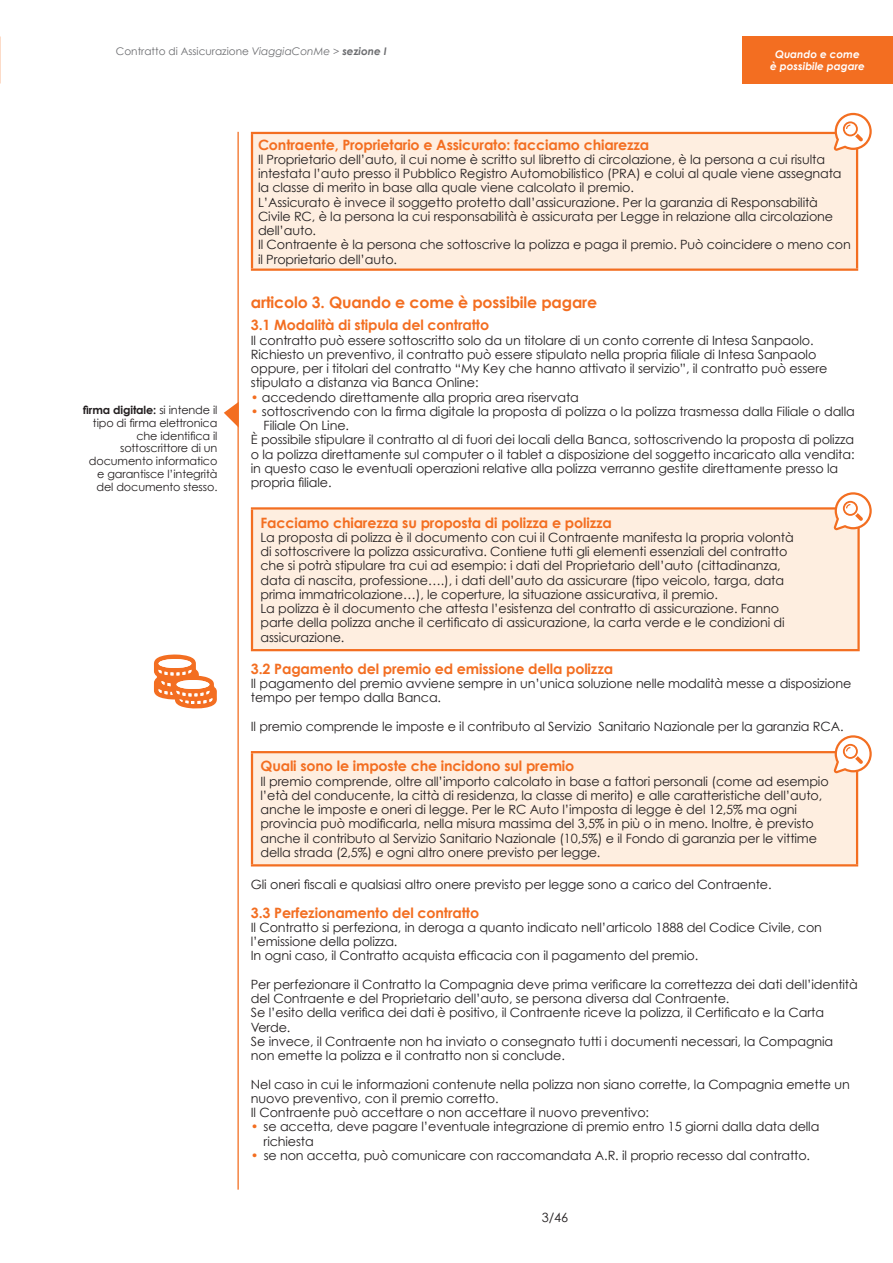
<style>
.page{position:relative;width:893px;height:1263px;background:#fff}
.page>*{position:absolute;margin:0;border:0;box-sizing:border-box;transform-origin:0 0}
.t1{font:700 15.75px "Century Gothic";letter-spacing:-.01em;color:#f36e21}
.t2{font:700 14.25px "Century Gothic";letter-spacing:-.01em;color:#f36e21}
.t3{font:12.75px/14.2px "Century Gothic";letter-spacing:-.01em;color:#231f20}
.t4{font:11.25px/12.8px "Century Gothic";letter-spacing:-.01em;color:#231f20;text-align:right}
.t5{font:10.5px "Century Gothic";color:#6c6d70}
.t6{font:italic 700 10.5px/12.6px "Century Gothic";color:#fff;text-align:center}
.s1{font-style:italic}
.s2{font-weight:700;font-style:italic}
.s3{font-weight:700}
.s4{color:#f36e21}
</style>
<div class="page">
<hr style="left:237px;top:132px;width:2px;height:1057px;background:#f36e21">
<div style="left:742px;top:36px;width:151px;height:48px;background:#f36e21"></div>
<div style="left:252px;top:133px;width:605px;height:137px;background:#feeee0"></div>
<hr style="left:251px;top:132px;width:607px;height:2px;background:#f36e21">
<hr style="left:251px;top:134px;width:2px;height:134px;background:#f36e21">
<hr style="left:856px;top:134px;width:2px;height:134px;background:#f36e21">
<hr style="left:251px;top:268px;width:607px;height:3px;background:#f36e21">
<div style="left:252px;top:508px;width:607px;height:142px;background:#feeee0"></div>
<hr style="left:251px;top:507px;width:609px;height:3px;background:#f36e21">
<hr style="left:251px;top:510px;width:2px;height:139px;background:#f36e21">
<hr style="left:857px;top:510px;width:3px;height:139px;background:#f36e21">
<hr style="left:251px;top:649px;width:609px;height:2px;background:#f36e21">
<div style="left:252px;top:752px;width:605px;height:113px;background:#feeee0"></div>
<hr style="left:251px;top:751px;width:607px;height:2px;background:#f36e21">
<hr style="left:251px;top:753px;width:2px;height:111px;background:#f36e21">
<hr style="left:856px;top:753px;width:2px;height:111px;background:#f36e21">
<hr style="left:251px;top:864px;width:607px;height:2px;background:#f36e21">
<svg style="left:224px;top:402px;width:15px;height:26px"></svg>
<svg style="left:834px;top:492px;width:38px;height:38px"></svg>
<svg style="left:834px;top:113px;width:38px;height:38px"></svg>
<svg style="left:834px;top:735px;width:38px;height:38px"></svg>
<svg style="left:154px;top:654px;width:63px;height:55px"></svg>
<p class="t5" style="left:116px;top:44px;width:272px">Contratto di Assicurazione <span class="s1">ViaggiaConMe &gt;</span> <span class="s2">sezione I</span></p>
<p class="t6" style="left:770px;top:47px;width:96px">Quando e come<br>è possibile pagare</p>
<p class="t4" style="left:83px;top:403px;width:136px"><span class="s3">firma digitale:</span> si intende il tipo di firma elettronica che identifica il sottoscrittore di un documento informatico e garantisce l’integrità del documento stesso.</p>
<p class="t2" style="left:258px;top:135px;width:393px">Contraente, Proprietario e Assicurato: facciamo chiarezza</p>
<p class="t3" style="left:258px;top:152px;width:594px">Il Proprietario dell’auto, il cui nome è scritto sul libretto di circolazione, è la persona a cui risulta intestata l’auto presso il Pubblico Registro Automobilistico (PRA) e colui al quale viene assegnata la classe di merito in base alla quale viene calcolato il premio.<br>L’Assicurato è invece il soggetto protetto dall’assicurazione. Per la garanzia di Responsabilità Civile RC, è la persona la cui responsabilità è assicurata per Legge in relazione alla circolazione dell’auto.<br>Il Contraente è la persona che sottoscrive la polizza e paga il premio. Può coincidere o meno con il Proprietario dell’auto.</p>
<p class="t1" style="left:251px;top:292px;width:348px">articolo 3. Quando e come è possibile pagare</p>
<p class="t2" style="left:251px;top:316px;width:240px">3.1 Modalità di stipula del contratto</p>
<p class="t3" style="left:251px;top:333px;width:578px">Il contratto può essere sottoscritto solo da un titolare di un conto corrente di Intesa Sanpaolo.<br>Richiesto un preventivo, il contratto può essere stipulato nella propria filiale di Intesa Sanpaolo oppure, per i titolari del contratto “My Key che hanno attivato il servizio”, il contratto può essere stipulato a distanza via Banca Online:</p>
<p class="t3" style="left:251px;top:390px;width:330px"><span class="s4">•</span> accedendo direttamente alla propria area riservata</p>
<p class="t3" style="left:251px;top:404px;width:605px"><span class="s4">•</span> sottoscrivendo con la firma digitale la proposta di polizza o la polizza trasmessa dalla Filiale o dalla</p>
<p class="t3" style="left:264px;top:418px;width:87px">Filiale On Line.</p>
<p class="t3" style="left:251px;top:432px;width:605px">È possibile stipulare il contratto al di fuori dei locali della Banca, sottoscrivendo la proposta di polizza</p>
<p class="t3" style="left:251px;top:447px;width:605px">o la polizza direttamente sul computer o il tablet a disposizione del soggetto incaricato alla vendita:</p>
<p class="t3" style="left:251px;top:461px;width:589px">in questo caso le eventuali operazioni relative alla polizza verranno gestite direttamente presso la</p>
<p class="t3" style="left:251px;top:475px;width:82px">propria filiale.</p>
<p class="t2" style="left:260px;top:513px;width:353px">Facciamo chiarezza su proposta di polizza e polizza</p>
<p class="t3" style="left:260px;top:530px;width:535px">La proposta di polizza è il documento con cui il Contraente manifesta la propria volontà di sottoscrivere la polizza assicurativa. Contiene tutti gli elementi essenziali del contratto che si potrà stipulare tra cui ad esempio: i dati del Proprietario dell’auto (cittadinanza, data di nascita, professione….), i dati dell’auto da assicurare (tipo veicolo, targa, data prima immatricolazione…), le coperture, la situazione assicurativa, il premio.<br>La polizza è il documento che attesta l’esistenza del contratto di assicurazione. Fanno parte della polizza anche il certificato di assicurazione, la carta verde e le condizioni di assicurazione.</p>
<p class="t2" style="left:251px;top:660px;width:364px">3.2 Pagamento del premio ed emissione della polizza</p>
<p class="t3" style="left:251px;top:676px;width:602px">Il pagamento del premio avviene sempre in un’unica soluzione nelle modalità messe a disposizione tempo per tempo dalla Banca.</p>
<p class="t3" style="left:251px;top:719px;width:594px">Il premio comprende le imposte e il contributo al Servizio Sanitario Nazionale per la garanzia RCA.</p>
<p class="t2" style="left:260px;top:757px;width:315px">Quali sono le imposte che incidono sul premio</p>
<p class="t3" style="left:260px;top:774px;width:570px">Il premio comprende, oltre all’importo calcolato in base a fattori personali (come ad esempio l’età del conducente, la città di residenza, la classe di merito) e alle caratteristiche dell’auto, anche le imposte e oneri di legge. Per le RC Auto l’imposta di legge è del 12,5% ma ogni provincia può modificarla, nella misura massima del 3,5% in più o in meno. Inoltre, è previsto anche il contributo al Servizio Sanitario Nazionale (10,5%) e il Fondo di garanzia per le vittime della strada (2,5%) e ogni altro onere previsto per legge.</p>
<p class="t3" style="left:251px;top:877px;width:522px">Gli oneri fiscali e qualsiasi altro onere previsto per legge sono a carico del Contraente.</p>
<p class="t2" style="left:251px;top:903px;width:230px">3.3 Perfezionamento del contratto</p>
<p class="t3" style="left:251px;top:920px;width:573px">Il Contratto si perfeziona, in deroga a quanto indicato nell’articolo 1888 del Codice Civile, con l’emissione della polizza.<br>In ogni caso, il Contratto acquista efficacia con il pagamento del premio.</p>
<p class="t3" style="left:251px;top:977px;width:608px">Per perfezionare il Contratto la Compagnia deve prima verificare la correttezza dei dati dell’identità del Contraente e del Proprietario dell’auto, se persona diversa dal Contraente.<br>Se l’esito della verifica dei dati è positivo, il Contraente riceve la polizza, il Certificato e la Carta Verde.<br>Se invece, il Contraente non ha inviato o consegnato tutti i documenti necessari, la Compagnia non emette la polizza e il contratto non si conclude.</p>
<p class="t3" style="left:251px;top:1077px;width:600px">Nel caso in cui le informazioni contenute nella polizza non siano corrette, la Compagnia emette un nuovo preventivo, con il premio corretto.<br>Il Contraente può accettare o non accettare il nuovo preventivo:</p>
<p class="t3" style="left:264px;top:1119px;width:557px;text-indent:-13px"><span class="s4">•</span> se accetta, deve pagare l’eventuale integrazione di premio entro 15 giorni dalla data della richiesta</p>
<p class="t3" style="left:251px;top:1148px;width:561px"><span class="s4">•</span> se non accetta, può comunicare con raccomandata A.R. il proprio recesso dal contratto.</p>
<p class="t3" style="left:542px;top:1209px;width:28px">3/46</p>
</div>
